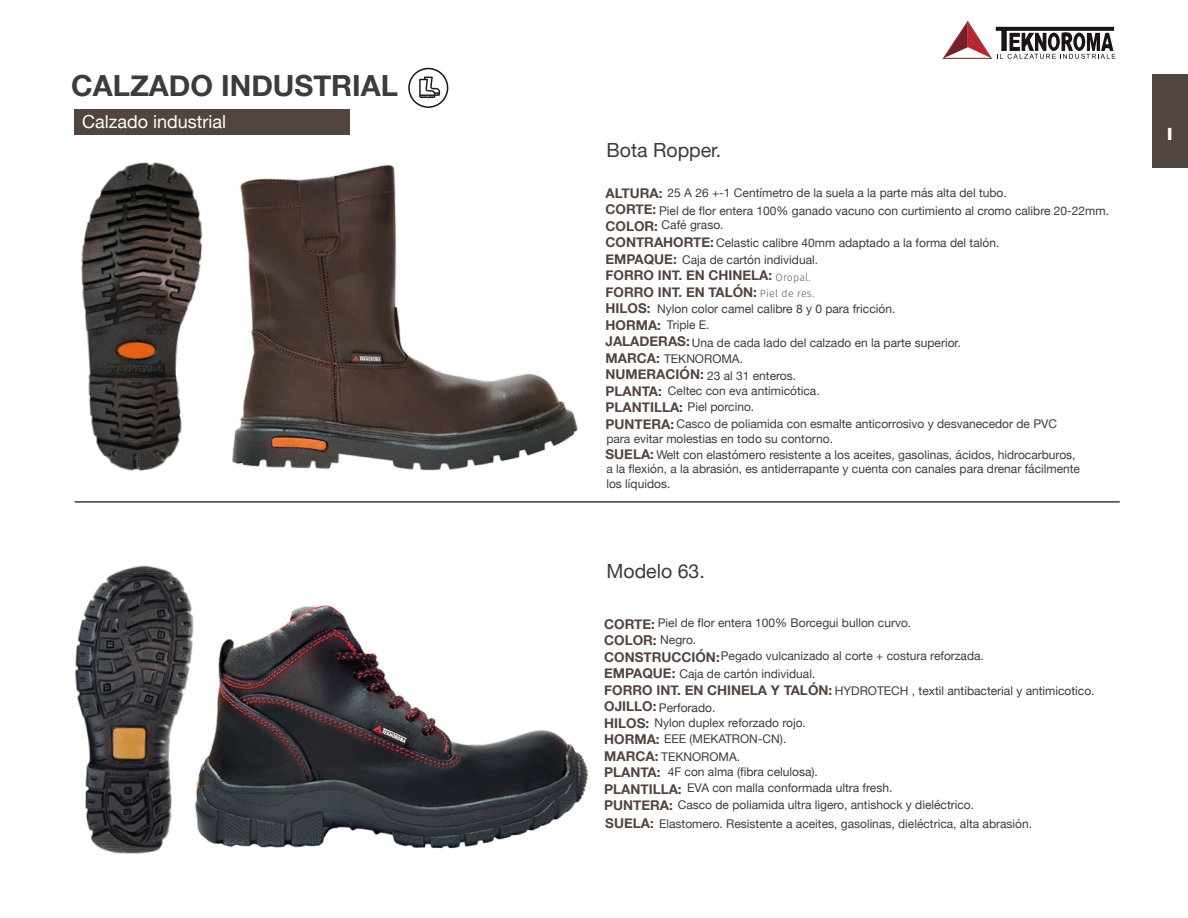
<style>
.page{position:relative;width:1188px;height:918px;background:#fff}
.page>*{position:absolute;margin:0;border:0;box-sizing:border-box;transform-origin:0 0}
.t1{font:700 29.1px "Helvetica Neue";color:#3c3c3b}
.t2{font:19.5px "Helvetica Neue";color:#3c3c3b}
.t3{font:18px "Helvetica Neue";color:#fff}
.t4{font:700 18px "Gill Sans";color:#fff}
.t5{font:700 13.5px/16.5px "Helvetica Neue";color:#52443f}
.t6{font:12px/14.4px "Helvetica Neue";color:#3c3c3b}
.t7{font:300 10.5px/16.2px "Fira Sans";letter-spacing:.03em;color:#56585b}
</style>
<div class="page">
<hr style="left:75px;top:501px;width:1045px;height:2px;background:#3c3c3b">
<div style="left:74px;top:109px;width:276px;height:26px;background:#52443f"></div>
<svg style="left:943px;top:21px;width:172px;height:38px"></svg>
<div style="left:1152px;top:74px;width:36px;height:94px;background:#52443f"></div>
<img style="left:75px;top:565px;width:113px;height:289px">
<img style="left:184px;top:595px;width:405px;height:259px">
<img style="left:81px;top:162px;width:122px;height:309px">
<img style="left:207px;top:164px;width:389px;height:339px">
<div style="left:408px;top:68px;width:40px;height:40px;border:2px solid #1a1413;border-radius:50%"></div>
<svg style="left:419px;top:77px;width:21px;height:21px"></svg>
<h1 class="t1" style="left:71px;top:63px;width:328px">CALZADO INDUSTRIAL</h1>
<h3 class="t3" style="left:82px;top:109px;width:145px">Calzado industrial</h3>
<h2 class="t2" style="left:607px;top:136px;width:116px">Bota Ropper.</h2>
<p class="t6" style="left:659px;top:184px;width:451px;line-height:17.7px;text-indent:8px">25 A 26 +-1 Centímetro de la suela a la parte más alta del tubo.<br>Piel de flor entera 100% ganado vacuno con curtimiento al cromo calibre 20-22mm.</p>
<p class="t6" style="left:716px;top:237px;width:285px">Celastic calibre 40mm adaptado a la forma del talón.</p>
<p class="t5" style="left:606px;top:185px;width:168px">ALTURA:<br>CORTE:<br>COLOR:<br>CONTRAHORTE:<br>EMPAQUE:<br>FORRO INT. EN CHINELA:<br>FORRO INT. EN TALÓN:<br>HILOS:<br>HORMA:<br>JALADERAS:<br>MARCA:<br>NUMERACIÓN:<br>PLANTA:<br>PLANTILLA:<br>PUNTERA:</p>
<p class="t6" style="left:662px;top:219px;width:63px">Café graso.</p>
<p class="t6" style="left:682px;top:253px;width:138px">Caja de cartón individual.</p>
<p class="t7" style="left:760px;top:269px;width:56px;text-indent:16px">Oropal.<br>Piel de res.</p>
<p class="t6" style="left:667px;top:301px;width:230px;line-height:16px;text-indent:-10px">Nylon color camel calibre 8 y 0 para fricción.<br>Triple E.</p>
<p class="t6" style="left:692px;top:336px;width:270px">Una de cada lado del calzado en la parte superior.</p>
<p class="t6" style="left:668px;top:385px;width:153px">Celtec con eva antimicótica.</p>
<p class="t6" style="left:606px;top:417px;width:452px;text-indent:70px">Casco de poliamida con esmalte anticorrosivo y desvanecedor de PVC para evitar molestias en todo su contorno.</p>
<p class="t6" style="left:606px;top:448px;width:475px;text-indent:50px">Welt con elastómero resistente a los aceites, gasolinas, ácidos, hidrocarburos, a la flexión, a la abrasión, es antiderrapante y cuenta con canales para drenar fácilmente los líquidos.</p>
<p class="t6" style="left:664px;top:352px;width:80px">TEKNOROMA.</p>
<p class="t6" style="left:707px;top:369px;width:91px">23 al 31 enteros.</p>
<p class="t6" style="left:688px;top:400px;width:68px">Piel porcino.</p>
<p class="t5" style="left:606px;top:446px;width:50px">SUELA:</p>
<h2 class="t2" style="left:607px;top:557px;width:100px">Modelo 63.</h2>
<p class="t6" style="left:658px;top:616px;width:255px">Piel de flor entera 100% Borcegui bullon curvo.</p>
<p class="t6" style="left:721px;top:649px;width:265px">Pegado vulcanizado al corte + costura reforzada.</p>
<p class="t5" style="left:604px;top:616px;width:230px">CORTE:<br>COLOR:<br>CONSTRUCCIÓN:<br>EMPAQUE:<br>FORRO INT. EN CHINELA Y TALÓN:<br>OJILLO:<br>HILOS:<br>HORMA:<br>MARCA:<br>PLANTA:<br>PLANTILLA:<br>PUNTERA:</p>
<p class="t6" style="left:660px;top:633px;width:37px">Negro.</p>
<p class="t6" style="left:679px;top:667px;width:138px">Caja de cartón individual.</p>
<p class="t6" style="left:835px;top:684px;width:261px">HYDROTECH , textil antibacterial y antimicotico.</p>
<p class="t6" style="left:659px;top:701px;width:58px">Perforado.</p>
<p class="t6" style="left:664px;top:715px;width:143px;line-height:16px;text-indent:-10px">Nylon duplex reforzado rojo.<br>EEE (MEKATRON-CN).</p>
<p class="t6" style="left:668px;top:765px;width:152px">4F con alma (fibra celulosa).</p>
<p class="t6" style="left:659px;top:796px;width:374px;line-height:18.6px;text-indent:19px">Casco de poliamida ultra ligero, antishock y dieléctrico.<br>Elastomero. Resistente a aceites, gasolinas, dieléctrica, alta abrasión.</p>
<p class="t6" style="left:661px;top:750px;width:80px">TEKNOROMA.</p>
<p class="t6" style="left:687px;top:781px;width:207px">EVA con malla conformada ultra fresh.</p>
<p class="t5" style="left:605px;top:815px;width:50px">SUELA:</p>
<h3 class="t4" style="left:1165px;top:120px;width:12px">1</h3>
</div>
